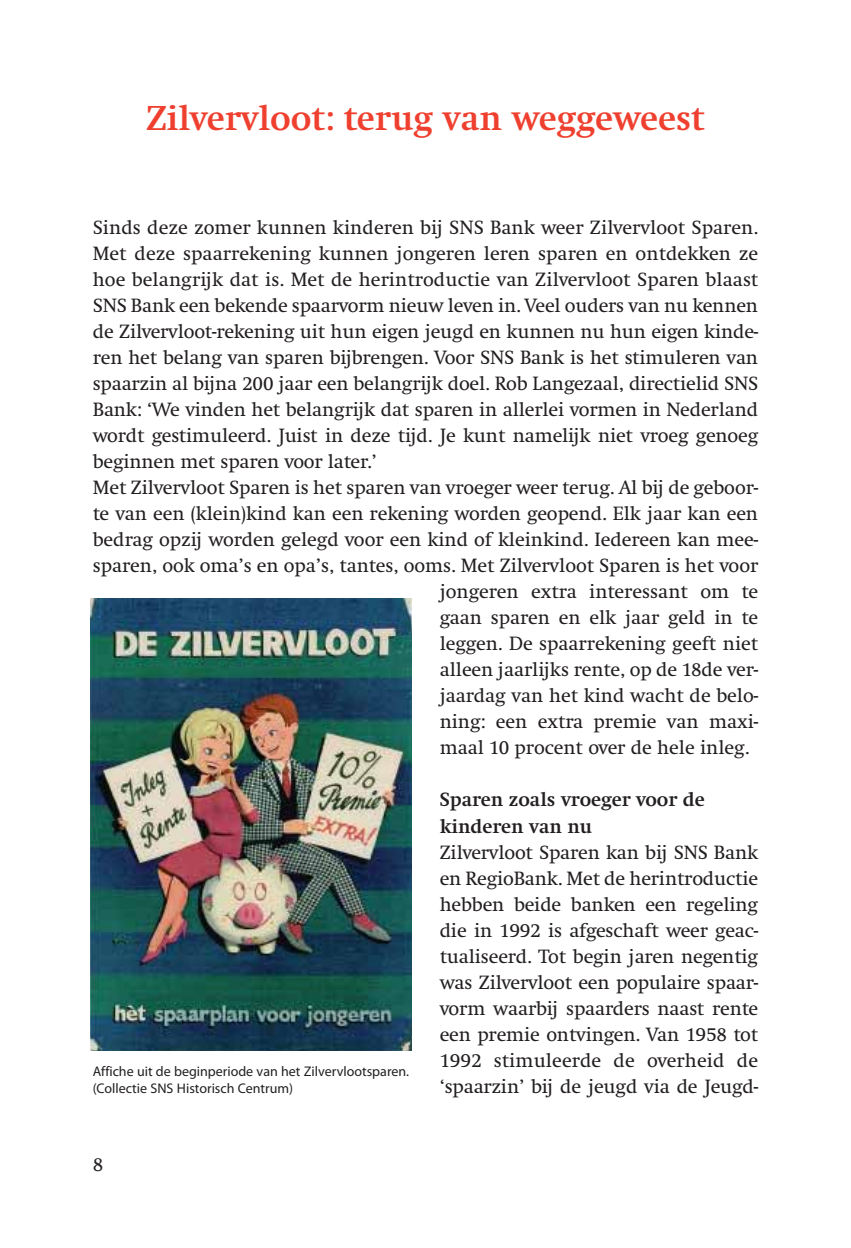
<style>
.page{position:relative;width:851px;height:1248px;background:#fff}
.page>*{position:absolute;margin:0;border:0;box-sizing:border-box;transform-origin:0 0}
.t1{font:700 36px "Swift";color:#ef402f}
.t2{font:20px/26px "Swift";letter-spacing:-.005em;color:#231f20;text-align:justify}
.t3{font:700 20px/26px "Swift";color:#231f20}
.t4{font:14px/16.8px "Myriad Pro";color:#231f20}
</style>
<div class="page">
<img style="left:91px;top:598px;width:320px;height:452px">
<h1 class="t1" style="left:146px;top:104px;width:560px">Zilvervloot: terug van weggeweest</h1>
<p class="t2" style="left:93px;top:216px;width:666px">Sinds deze zomer kunnen kinderen bij SNS Bank weer Zilvervloot Sparen.</p>
<p class="t2" style="left:93px;top:242px;width:667px">Met deze spaarrekening kunnen jongeren leren sparen en ontdekken ze</p>
<p class="t2" style="left:93px;top:268px;width:667px">hoe belangrijk dat is. Met de herintroductie van Zilvervloot Sparen blaast</p>
<p class="t2" style="left:93px;top:294px;width:666px">SNS Bank een bekende spaarvorm nieuw leven in. Veel ouders van nu kennen</p>
<p class="t2" style="left:93px;top:320px;width:667px">de Zilvervloot-rekening uit hun eigen jeugd en kunnen nu hun eigen kinde-</p>
<p class="t2" style="left:93px;top:346px;width:666px">ren het belang van sparen bijbrengen. Voor SNS Bank is het stimuleren van</p>
<p class="t2" style="left:93px;top:372px;width:666px">spaarzin al bijna 200 jaar een belangrijk doel. Rob Langezaal, directielid SNS</p>
<p class="t2" style="left:93px;top:398px;width:666px">Bank: ‘We vinden het belangrijk dat sparen in allerlei vormen in Nederland</p>
<p class="t2" style="left:93px;top:424px;width:667px">wordt gestimuleerd. Juist in deze tijd. Je kunt namelijk niet vroeg genoeg</p>
<p class="t2" style="left:93px;top:450px;width:285px">beginnen met sparen voor later.’</p>
<p class="t2" style="left:93px;top:476px;width:667px">Met Zilvervloot Sparen is het sparen van vroeger weer terug. Al bij de geboor-</p>
<p class="t2" style="left:93px;top:502px;width:667px">te van een (klein)kind kan een rekening worden geopend. Elk jaar kan een</p>
<p class="t2" style="left:93px;top:528px;width:667px">bedrag opzij worden gelegd voor een kind of kleinkind. Iedereen kan mee-</p>
<p class="t2" style="left:93px;top:554px;width:667px">sparen, ook oma’s en opa’s, tantes, ooms. Met Zilvervloot Sparen is het voor</p>
<p class="t2" style="left:439px;top:580px;width:320px">jongeren extra interessant om te</p>
<p class="t2" style="left:439px;top:606px;width:320px">gaan sparen en elk jaar geld in te</p>
<p class="t2" style="left:439px;top:632px;width:320px">leggen. De spaarrekening geeft niet</p>
<p class="t2" style="left:439px;top:658px;width:320px">alleen jaarlijks rente, op de 18de ver-</p>
<p class="t2" style="left:439px;top:684px;width:320px">jaardag van het kind wacht de belo-</p>
<p class="t2" style="left:439px;top:710px;width:320px">ning: een extra premie van maxi-</p>
<p class="t2" style="left:439px;top:736px;width:311px">maal 10 procent over de hele inleg.</p>
<p class="t3" style="left:439px;top:788px;width:266px">Sparen zoals vroeger voor de kinderen van nu</p>
<p class="t2" style="left:439px;top:840px;width:320px">Zilvervloot Sparen kan bij SNS Bank en RegioBank. Met de herintroductie hebben beide banken een regeling die in 1992 is afgeschaft weer geac&shy;tualiseerd. Tot begin jaren negentig was Zilvervloot een populaire spaar&shy;vorm waarbij spaarders naast rente een premie ontvingen. Van 1958 tot 1992 stimuleerde de overheid de ‘spaarzin’ bij de jeugd via de Jeugd -</p>
<p class="t4" style="left:93px;top:1063px;width:318px">Affiche uit de beginperiode van het Zilvervlootsparen. (Collectie SNS Historisch Centrum)</p>
<p class="t2" style="left:93px;top:1152px;width:12px">8</p>
</div>
